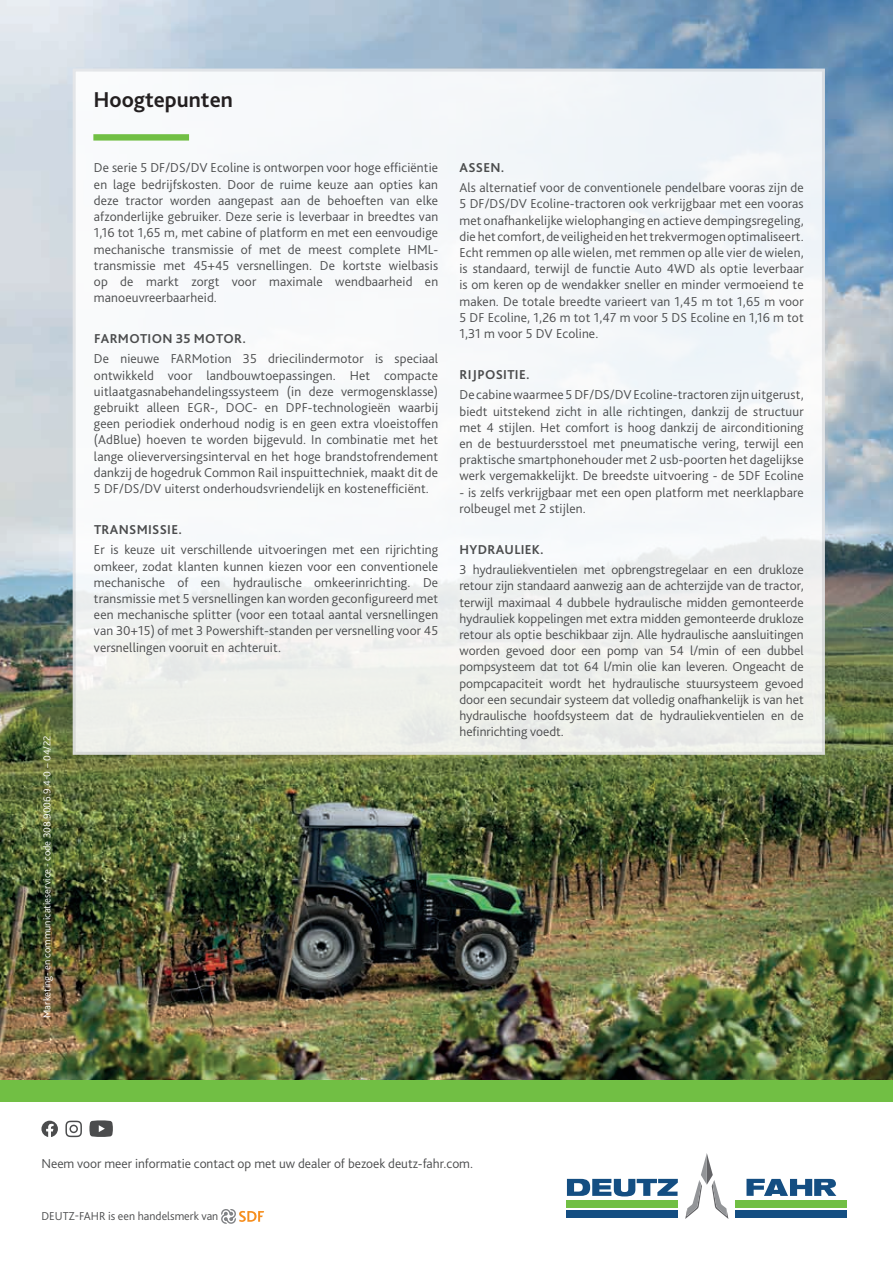
<style>
.page{position:relative;width:893px;height:1263px;background:#fff}
.page>*{position:absolute;margin:0;border:0;box-sizing:border-box;transform-origin:0 0}
.t1{font:700 22.5px "Bliss Pro";color:#231f20}
.t2{font:300 13.5px/16.2px "Bliss Pro";letter-spacing:.01em;color:#4b4c4d;text-align:justify}
.t3{font:700 13.5px "Bliss Pro";letter-spacing:.025em;color:#4b4c4d}
.t4{font:300 12px "Bliss Pro";color:#4b4c4d}
.t5{font:300 10.5px "Bliss Pro";color:#fff}
</style>
<div class="page">
<img style="left:0;top:0;width:893px;height:1081px">
<div style="left:0;top:1081px;width:893px;height:21px;background:#71bf44"></div>
<svg style="left:566px;top:1153px;width:281px;height:66px"></svg>
<div style="left:567px;top:1210px;width:111px;height:7px;background:#144e82"></div>
<div style="left:567px;top:1200px;width:111px;height:8px;background:#71bf44"></div>
<div style="left:736px;top:1210px;width:111px;height:7px;background:#144e82"></div>
<div style="left:736px;top:1200px;width:111px;height:8px;background:#71bf44"></div>
<svg style="left:41px;top:1121px;width:17px;height:16px"></svg>
<svg style="left:65px;top:1121px;width:17px;height:16px"></svg>
<svg style="left:89px;top:1120px;width:24px;height:17px"></svg>
<div style="left:73px;top:69px;width:752px;height:686px;background:linear-gradient(to right,#f7f8f8,#f0f3f5);border:3px solid #e6e7e9"></div>
<svg style="left:221px;top:1209px;width:43px;height:15px"></svg>
<div style="left:93px;top:134px;width:96px;height:7px;background:#71bf44"></div>
<p class="t5" style="left:40px;top:1018px;width:284px;rotate:-90deg">Marketing- en communicatieservice - code 308.9006.9.4-0 – 04/22</p>
<h1 class="t1" style="left:93px;top:86px;width:141px">Hoogtepunten</h1>
<p class="t2" style="left:94px;top:160px;width:346px">De serie 5 DF/DS/DV Ecoline is ontworpen voor hoge efficiëntie en lage bedrijfskosten. Door de ruime keuze aan opties kan deze tractor worden aangepast aan de behoeften van elke afzonderlijke gebruiker. Deze serie is leverbaar in breedtes van 1,16 tot 1,65 m, met cabine of platform en met een eenvoudige mechanische transmissie of met de meest complete HML&shy;transmissie met 45+45 versnellingen. De kortste wielbasis op de markt zorgt voor maximale wendbaarheid en manoeuvreerbaarheid.</p>
<p class="t3" style="left:94px;top:330px;width:153px">FARMOTION 35 MOTOR.</p>
<p class="t2" style="left:94px;top:351px;width:346px">De nieuwe FARMotion 35 driecilindermotor is speciaal ontwikkeld voor landbouwtoepassingen. Het compacte uitlaatgasnabehandelingssysteem (in deze vermogensklasse) gebruikt alleen EGR-, DOC- en DPF-technologieën waarbij geen periodiek onderhoud nodig is en geen extra vloeistoffen (AdBlue) hoeven te worden bijgevuld. In combinatie met het lange olieverversingsinterval en het hoge brandstofrendement dankzij de hogedruk Common Rail inspuittechniek, maakt dit de 5 DF/DS/DV uiterst onderhoudsvriendelijk en kostenefficiënt.</p>
<p class="t3" style="left:94px;top:521px;width:89px">TRANSMISSIE.</p>
<p class="t2" style="left:94px;top:542px;width:346px">Er is keuze uit verschillende uitvoeringen met een rijrichting omkeer, zodat klanten kunnen kiezen voor een conventionele mechanische of een hydraulische omkeerinrichting. De transmissie met 5 versnellingen kan worden geconfigureerd met een mechanische splitter (voor een totaal aantal versnellingen van 30+15) of met 3 Powershift-standen per versnelling voor 45 versnellingen vooruit en achteruit.</p>
<p class="t3" style="left:460px;top:159px;width:46px">ASSEN.</p>
<p class="t2" style="left:459px;top:180px;width:346px">Als alternatief voor de conventionele pendelbare vooras zijn de 5 DF/DS/DV Ecoline-tractoren ook verkrijgbaar met een vooras met onafhankelijke wielophanging en actieve dempingsregeling, die het comfort, de veiligheid en het trekvermogen optimaliseert.<br>Echt remmen op alle wielen, met remmen op alle vier de wielen, is standaard, terwijl de functie Auto 4WD als optie leverbaar is om keren op de wendakker sneller en minder vermoeiend te maken. De totale breedte varieert van 1,45 m tot 1,65 m voor 5 DF Ecoline, 1,26 m tot 1,47 m voor 5 DS Ecoline en 1,16 m tot 1,31 m voor 5 DV Ecoline.</p>
<p class="t3" style="left:460px;top:366px;width:72px">RIJPOSITIE.</p>
<p class="t2" style="left:459px;top:387px;width:346px">De cabine waarmee 5 DF/DS/DV Ecoline-tractoren zijn uitgerust, biedt uitstekend zicht in alle richtingen, dankzij de structuur met 4 stijlen. Het comfort is hoog dankzij de airconditioning en de bestuurdersstoel met pneumatische vering, terwijl een praktische smartphonehouder met 2 usb-poorten het dagelijkse werk vergemakkelijkt. De breedste uitvoering - de 5DF Ecoline</p>
<p class="t2" style="left:459px;top:484px;width:346px">- is zelfs verkrijgbaar met een open platform met neerklapbare rolbeugel met 2 stijlen.</p>
<p class="t3" style="left:460px;top:541px;width:86px">HYDRAULIEK.</p>
<p class="t2" style="left:459px;top:562px;width:346px">3 hydrauliekventielen met opbrengstregelaar en een drukloze retour zijn standaard aanwezig aan de achterzijde van de tractor, terwijl maximaal 4 dubbele hydraulische midden gemonteerde hydrauliek koppelingen met extra midden gemonteerde drukloze retour als optie beschikbaar zijn. Alle hydraulische aansluitingen worden gevoed door een pomp van 54 l/min of een dubbel pompsysteem dat tot 64 l/min olie kan leveren. Ongeacht de pompcapaciteit wordt het hydraulische stuursysteem gevoed door een secundair systeem dat volledig onafhankelijk is van het hydraulische hoofdsysteem dat de hydrauliekventielen en de hefinrichting voedt.</p>
<p class="t2" style="left:41px;top:1156px;width:433px">Neem voor meer informatie contact op met uw dealer of bezoek deutz-fahr.com.</p>
<p class="t4" style="left:41px;top:1209px;width:178px">DEUTZ-FAHR is een handelsmerk van</p>
</div>
